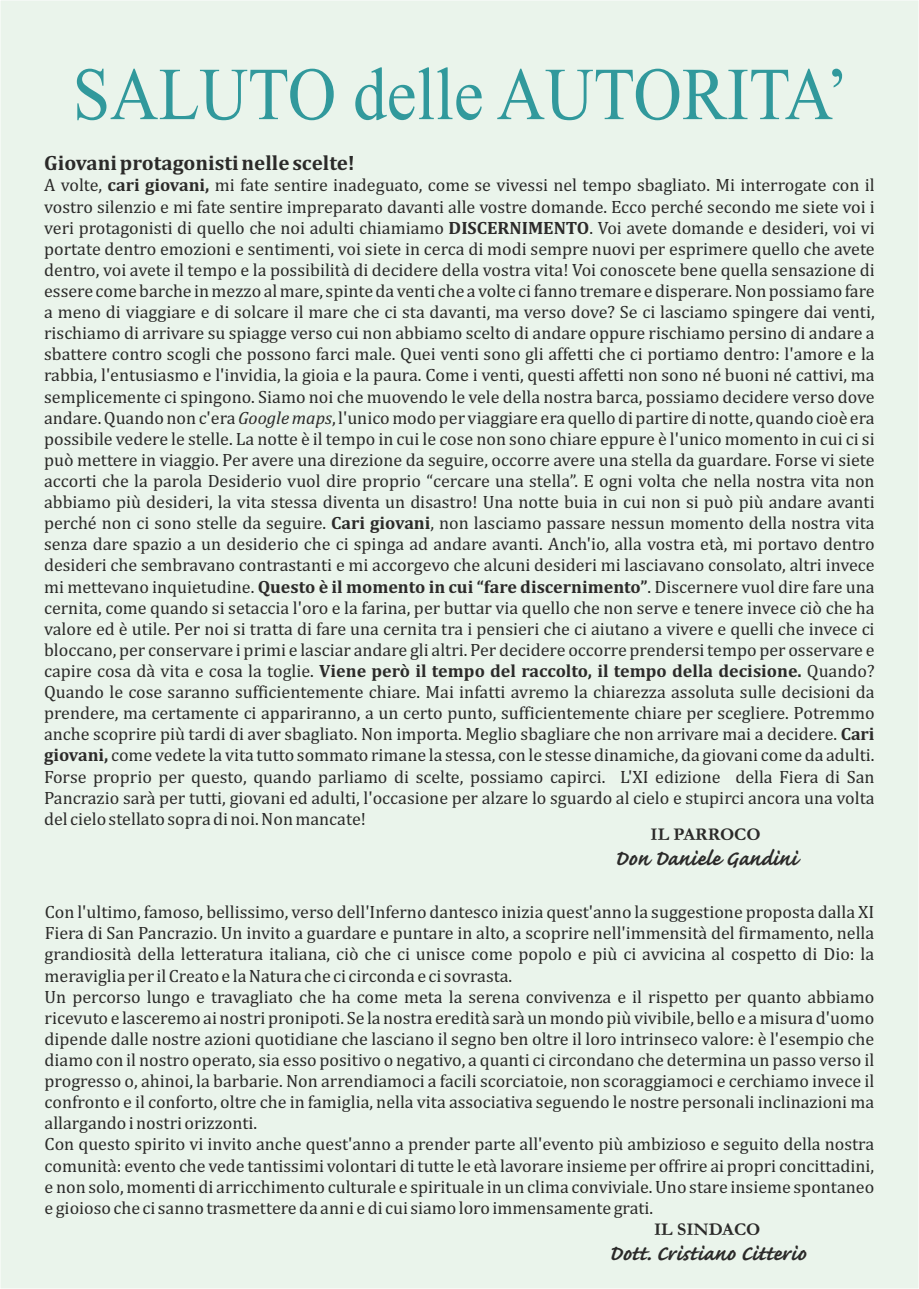
<style>
.page{position:relative;width:919px;height:1289px;background:#fff}
.page>*{position:absolute;margin:0;border:0;box-sizing:border-box;transform-origin:0 0}
.t1{font:74.4px "Times New Roman";color:#31999c;scale:.9 1}
.t2{font:700 27px "Caflisch Script Pro";color:#2b2a29}
.t3{font:700 21px "Cambria";color:#2b2a29}
.t4{font:18px/21.1px "Cambria";color:#2b2a29;text-align:justify}
.t5{font:700 18px "Garamond";color:#2b2a29}
.s1{font-weight:700}
.s2{font-style:italic}
</style>
<div class="page">
<div style="left:0;top:0;width:918px;height:1288px;background:#eaf4eb"></div>
<h1 class="t1" style="left:73px;top:68px;width:863px">SALUTO delle AUTORITA’</h1>
<p class="t3" style="left:44px;top:153px;width:312px">Giovani protagonisti nelle scelte!</p>
<p class="t4" style="left:44px;top:176px;width:832px">A volte, <span class="s1">cari giovani,</span> mi fate sentire inadeguato, come se vivessi nel tempo sbagliato. Mi interrogate con il vostro silenzio e mi fate sentire impreparato davanti alle vostre domande. Ecco perché secondo me siete voi i veri protagonisti di quello che noi adulti chiamiamo <span class="s1">DISCERNIMENTO</span>. Voi avete domande e desideri, voi vi portate dentro emozioni e sentimenti, voi siete in cerca di modi sempre nuovi per esprimere quello che avete dentro, voi avete il tempo e la possibilitàdi decidere della vostra vita! Voi conoscete bene quella sensazione di essere come barche in mezzo al mare, spinte da venti che a volte ci fanno tremare e disperare. Non possiamo fare a meno di viaggiare e di solcare il mare che ci sta davanti, ma verso dove? Se ci lasciamo spingere dai venti, rischiamo di arrivare su spiagge verso cui non abbiamo scelto di andare oppure rischiamo persino di andare a sbattere contro scogli che possono farci male. Quei venti sono gli affetti che ci portiamo dentro: l'amore e la rabbia, l'entusiasmo e l'invidia, la gioia e la paura. Come i venti, questi affetti non sono nébuoni nécattivi, ma semplicemente ci spingono. Siamo noi che muovendo le vele della nostra barca, possiamo decidere verso dove andare. Quando non c'era <span class="s2">Google maps</span>, l'unico modo per viaggiare era quello di partire di notte, quando cioèera possibile vedere le stelle. La notte èil tempo in cui le cose non sono chiare eppure èl'unico momento in cui ci si puòmettere in viaggio. Per avere una direzione da seguire, occorre avere una stella da guardare. Forse vi siete accorti che la parola Desiderio vuol dire proprio “cercare una stella”. E ogni volta che nella nostra vita non abbiamo più desideri, la vita stessa diventa un disastro! Una notte buia in cui non si può più andare avanti perché non ci sono stelle da seguire. <span class="s1">Cari giovani</span>, non lasciamo passare nessun momento della nostra vita senza dare spazio a un desiderio che ci spinga ad andare avanti. Anch'io, alla vostra età, mi portavo dentro desideri che sembravano contrastanti e mi accorgevo che alcuni desideri mi lasciavano consolato, altri invece mi mettevano inquietudine. <span class="s1">Questo è il momento in cui “fare discernimento”</span>. Discernere vuol dire fare una cernita, come quando si setaccia l'oro e la farina, per buttar via quello che non serve e tenere invece ciòche ha valore ed èutile. Per noi si tratta di fare una cernita tra i pensieri che ci aiutano a vivere e quelli che invece ci bloccano, per conservare i primi e lasciar andare gli altri. Per decidere occorre prendersi tempo per osservare e capire cosa dà vita e cosa la toglie. <span class="s1">Viene però il tempo del raccolto, il tempo della decisione.</span> Quando?<br>Quando le cose saranno sufficientemente chiare. Mai infatti avremo la chiarezza assoluta sulle decisioni da prendere, ma certamente ci appariranno, a un certo punto, sufficientemente chiare per scegliere. Potremmo anche scoprire piùtardi di aver sbagliato. Non importa. Meglio sbagliare che non arrivare mai a decidere. <span class="s1">Cari giovani,</span> come vedete la vita tutto sommato rimane la stessa, con le stesse dinamiche, da giovani come da adulti.<br>Forse proprio per questo, quando parliamo di scelte, possiamo capirci. L'XI edizione della Fiera di San Pancrazio saràper tutti, giovani ed adulti, l'occasione per alzare lo sguardo al cielo e stupirci ancora una volta del cielo stellato sopra di noi. Non mancate!</p>
<p class="t5" style="left:650px;top:828px;width:112px">IL PARROCO</p>
<h2 class="t2" style="left:614px;top:847px;width:184px">Don Daniele Gandini</h2>
<p class="t4" style="left:45px;top:902px;width:831px;text-align:left">Con l'ultimo, famoso, bellissimo, verso dell'Inferno dantesco inizia quest'anno la suggestione proposta dalla XI Fiera di San Pancrazio. Un invito a guardare e puntare in alto, a scoprire nell'immensitàdel firmamento, nella grandiosità della letteratura italiana, ciò che ci unisce come popolo e più ci avvicina al cospetto di Dio: la meraviglia per il Creato e la Natura che ci circonda e ci sovrasta.<br>Un percorso lungo e travagliato che ha come meta la serena convivenza e il rispetto per quanto abbiamo ricevuto e lasceremo ai nostri pronipoti. Se la nostra ereditàsaràun mondo piùvivibile, bello e a misura d'uomo dipende dalle nostre azioni quotidiane che lasciano il segno ben oltre il loro intrinseco valore: èl'esempio che diamo con il nostro operato, sia esso positivo o negativo, a quanti ci circondano che determina un passo verso il progresso o, ahinoi, la barbarie. Non arrendiamoci a facili scorciatoie, non scoraggiamoci e cerchiamo invece il confronto e il conforto, oltre che in famiglia, nella vita associativa seguendo le nostre personali inclinazioni ma allargando i nostri orizzonti.<br>Con questo spirito vi invito anche quest'anno a prender parte all'evento piùambizioso e seguito della nostra comunità: evento che vede tantissimi volontari di tutte le etàlavorare insieme per offrire ai propri concittadini, e non solo, momenti di arricchimento culturale e spirituale in un clima conviviale. Uno stare insieme spontaneo e gioioso che ci sanno trasmettere da anni e di cui siamo loro immensamente grati.</p>
<p class="t5" style="left:654px;top:1223px;width:108px">IL SINDACO</p>
<h2 class="t2" style="left:608px;top:1241px;width:199px">Dott. Cristiano Citterio</h2>
</div>
